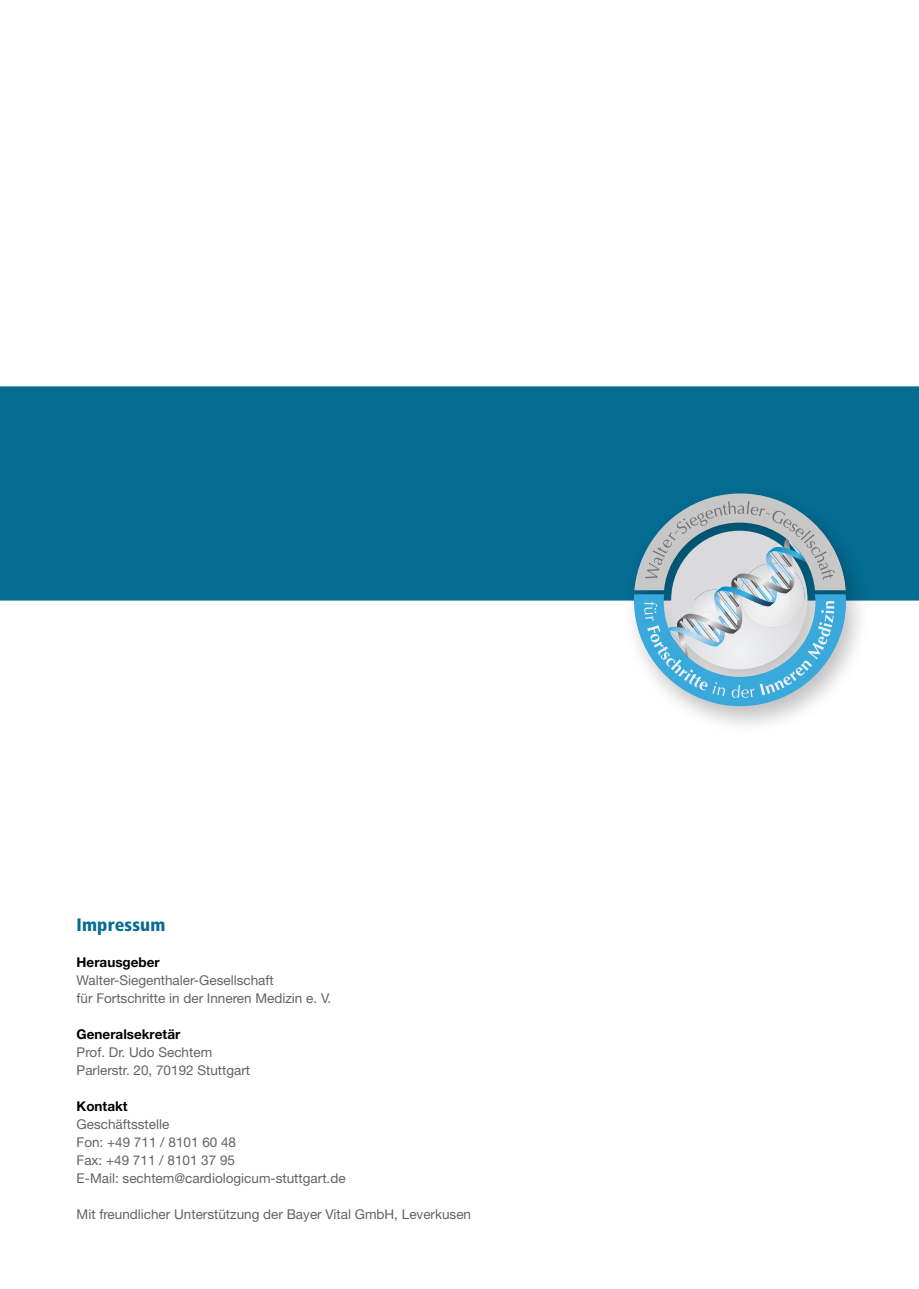
<style>
.page{position:relative;width:919px;height:1289px;background:#fff}
.page>*{position:absolute;margin:0;border:0;box-sizing:border-box;transform-origin:0 0}
.t1{font:900 condensed 18px "Frutiger";letter-spacing:.01em;color:#046b91}
.t2{font:13.5px/18px "Helvetica Neue";color:#646363}
.t3{font:700 13.5px "Helvetica Neue LT Pro";color:#000}
</style>
<div class="page">
<div style="left:0;top:386px;width:918px;height:214px;background:#046b91;border:2px solid #046b91"></div>
<div style="left:622px;top:486px;width:248px;height:249px;background:#000;opacity:.25"></div>
<svg style="left:720px;top:493px;width:20px;height:2px"></svg>
<svg style="left:634px;top:530px;width:192px;height:175px;background:#a5c5d4"></svg>
<h1 class="t1" style="left:77px;top:914px;width:90px">Impressum</h1>
<p class="t3" style="left:77px;top:954px;width:85px">Herausgeber</p>
<p class="t2" style="left:77px;top:971px;width:256px">Walter-Siegenthaler-Gesellschaft<br>für Fortschritte in der Inneren Medizin e. V.</p>
<p class="t3" style="left:77px;top:1026px;width:105px">Generalsekretär</p>
<p class="t2" style="left:77px;top:1043px;width:175px">Prof. Dr. Udo Sechtem<br>Parlerstr. 20, 70192 Stuttgart</p>
<p class="t3" style="left:77px;top:1098px;width:53px">Kontakt</p>
<p class="t2" style="left:77px;top:1115px;width:270px">Geschäftsstelle<br>Fon: +49 711 / 8101 60 48<br>Fax: +49 711 / 8101 37 95<br>E-Mail: sechtem@cardiologicum-stuttgart.de</p>
<p class="t2" style="left:77px;top:1205px;width:396px">Mit freundlicher Unterstützung der Bayer Vital GmbH, Leverkusen</p>
</div>
